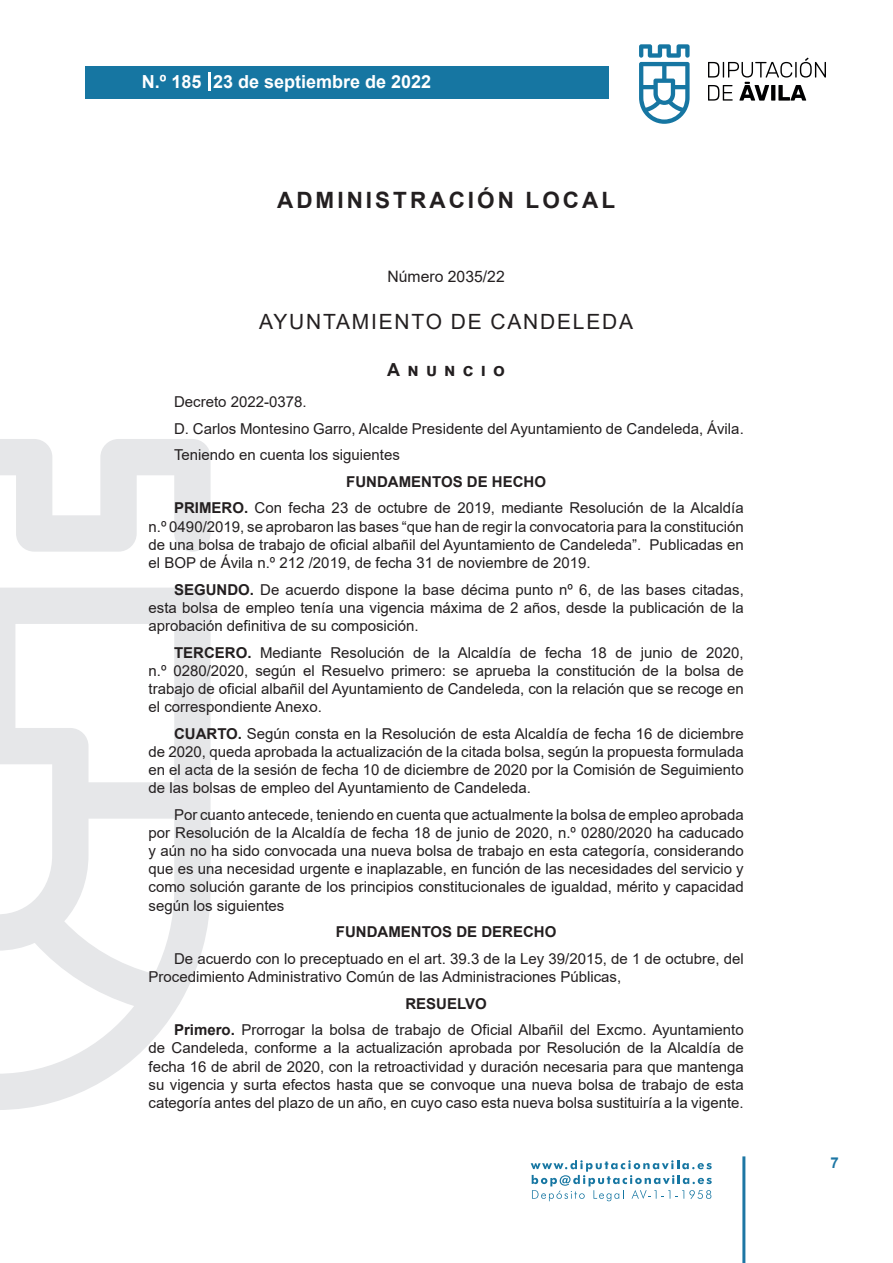
<style>
.page{position:relative;width:893px;height:1263px;background:#fff}
.page>*{position:absolute;margin:0;border:0;box-sizing:border-box;transform-origin:0 0}
.t1{font:700 22.5px "Arial";letter-spacing:.135em;color:#231f20}
.t2{font:21px "Arial";letter-spacing:.085em;color:#231f20}
.t3{font:700 18px "Arial";color:#fff}
.t4{font:700 18px "Arial";letter-spacing:.4em;color:#231f20}
.t5{font:15.75px "Arial";color:#231f20}
.t6{font:15px/18.1px "Arial";color:#231f20;text-align:justify}
.t7{font:700 15px "Arial";color:#231f20}
.t8{font:700 15px "Arial";color:#1d76a4}
.s1{font-weight:700}
</style>
<div class="page">
<svg style="left:531px;top:1160px;width:181px;height:41px"></svg>
<div style="left:85px;top:66px;width:523px;height:33px;background:#1676a2"></div>
<svg style="left:639px;top:44px;width:51px;height:80px"></svg>
<svg style="left:708px;top:58px;width:118px;height:43px"></svg>
<hr style="left:742px;top:1156px;width:3px;height:107px;background:#1d76a4">
<svg style="left:208px;top:72px;width:2px;height:18px"></svg>
<svg style="left:0;top:439px;width:211px;height:671px"></svg>
<p class="t3" style="left:142px;top:69px;width:291px">N.º 185 23 de septiembre de 2022</p>
<h1 class="t1" style="left:277px;top:184px;width:340px">ADMINISTRACIÓN LOCAL</h1>
<p class="t5" style="left:387px;top:266px;width:119px">Número 2035/22</p>
<h2 class="t2" style="left:259px;top:307px;width:375px">AYUNTAMIENTO DE CANDELEDA</h2>
<p class="t4" style="left:387px;top:357px;width:119px">Anuncio</p>
<p class="t6" style="left:174px;top:388px;width:571px;line-height:26.7px;text-align:left">Decreto 2022-0378.<br>D. Carlos Montesino Garro, Alcalde Presidente del Ayuntamiento de Candeleda, Ávila.<br>Teniendo en cuenta los siguientes</p>
<p class="t6" style="left:174px;top:468px;width:571px;line-height:26.7px;text-indent:172px"><span class="s1">FUNDAMENTOS DE HECHO<br>PRIMERO.</span> Con fecha 23 de octubre de 2019, mediante Resolución de la Alcaldía</p>
<p class="t6" style="left:148px;top:517px;width:597px">n.º 0490/2019, se aprobaron las bases “que han de regir la convocatoria para la constitución de una bolsa de trabajo de oficial albañil del Ayuntamiento de Candeleda”. Publicadas en el BOP de Ávila n.º 212 /2019, de fecha 31 de noviembre de 2019.</p>
<p class="t6" style="left:148px;top:580px;width:597px;text-indent:26px"><span class="s1">SEGUNDO.</span> De acuerdo dispone la base décima punto nº 6, de las bases citadas, esta bolsa de empleo tenía una vigencia máxima de 2 años, desde la publicación de la aprobación definitiva de su composición.</p>
<p class="t6" style="left:148px;top:643px;width:597px;text-indent:26px"><span class="s1">TERCERO.</span> Mediante Resolución de la Alcaldía de fecha 18 de junio de 2020, n.º 0280/2020, según el Resuelvo primero: se aprueba la constitución de la bolsa de trabajo de oficial albañil del Ayuntamiento de Candeleda, con la relación que se recoge en el correspondiente Anexo.</p>
<p class="t6" style="left:148px;top:724px;width:597px;text-indent:26px"><span class="s1">CUARTO.</span> Según consta en la Resolución de esta Alcaldía de fecha 16 de diciembre de 2020, queda aprobada la actualización de la citada bolsa, según la propuesta formulada en el acta de la sesión de fecha 10 de diciembre de 2020 por la Comisión de Seguimiento de las bolsas de empleo del Ayuntamiento de Candeleda.</p>
<p class="t6" style="left:148px;top:805px;width:597px;text-indent:26px">Por cuanto antecede, teniendo en cuenta que actualmente la bolsa de empleo aprobada por Resolución de la Alcaldía de fecha 18 de junio de 2020, n.º 0280/2020 ha caducado y aún no ha sido convocada una nueva bolsa de trabajo en esta categoría, considerando que es una necesidad urgente e inaplazable, en función de las necesidades del servicio y como solución garante de los principios constitucionales de igualdad, mérito y capacidad según los siguientes</p>
<p class="t7" style="left:336px;top:921px;width:222px">FUNDAMENTOS DE DERECHO</p>
<p class="t6" style="left:148px;top:949px;width:597px;text-indent:26px">De acuerdo con lo preceptuado en el art. 39.3 de la Ley 39/2015, de 1 de octubre, del<br>Procedimiento Administrativo Común de las Administraciones Públicas,</p>
<p class="t6" style="left:174px;top:990px;width:571px;line-height:26.7px;text-indent:231px"><span class="s1">RESUELVO<br>Primero.</span> Prorrogar la bolsa de trabajo de Oficial Albañil del Excmo. Ayuntamiento</p>
<p class="t6" style="left:148px;top:1039px;width:597px">de Candeleda, conforme a la actualización aprobada por Resolución de la Alcaldía de fecha 16 de abril de 2020, con la retroactividad y duración necesaria para que mantenga su vigencia y surta efectos hasta que se convoque una nueva bolsa de trabajo de esta categoría antes del plazo de un año, en cuyo caso esta nueva bolsa sustituiría a la vigente.</p>
<p class="t8" style="left:831px;top:1152px;width:10px">7</p>
</div>
